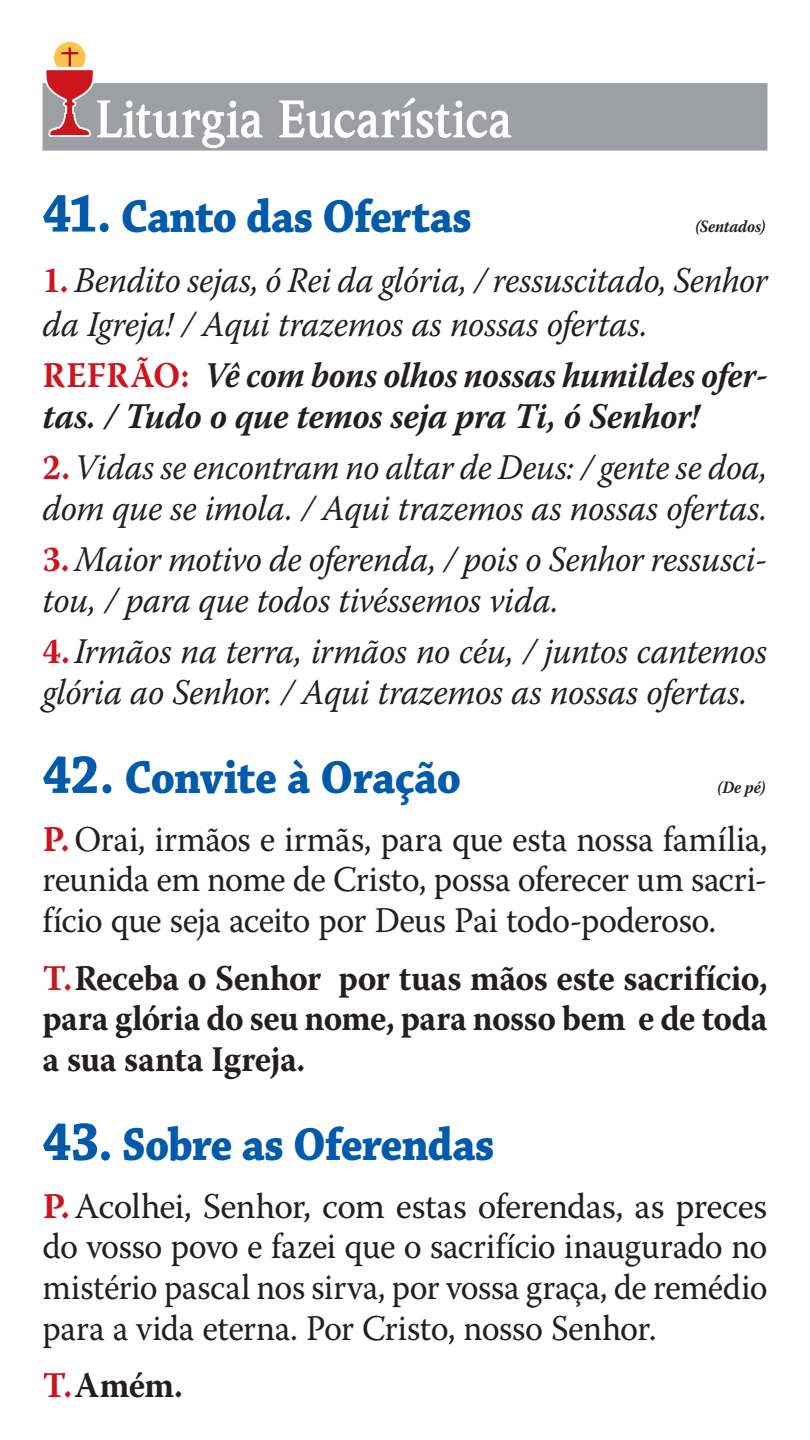
<style>
.page{position:relative;width:810px;height:1440px;background:#fff}
.page>*{position:absolute;margin:0;border:0;box-sizing:border-box;transform-origin:0 0}
.t1{font:700 54px "Weidemann IT Cby BT";letter-spacing:-.01em;color:#fff;scale:.95 1}
.t2{font:700 48.75px "Chaparral Pro";letter-spacing:-.02em;color:#015aaa;scale:.91 1}
.t3{font:36px/40.7px "Warnock Pro";letter-spacing:-.015em;color:#231f20;text-align:justify}
.t4{font:italic 36px/40.7px "Warnock Pro";letter-spacing:-.01em;color:#231f20;scale:.95 1}
.t5{font:36px/40.7px "Warnock Pro";letter-spacing:-.015em;color:#231f20;text-align:justify;scale:.95 1}
.t6{font:700 36px/40.7px "Warnock Pro";letter-spacing:-.015em;color:#231f20;text-align:justify;scale:.95 1}
.t7{font:italic 36px/40.7px "Warnock Pro";letter-spacing:-.01em;color:#231f20;scale:.93 1}
.t8{font:italic 36px/43.7px "Warnock Pro";letter-spacing:-.01em;color:#231f20;scale:.94 1}
.t9{font:italic 700 36px/40.7px "Warnock Pro";letter-spacing:-.01em;color:#231f20;scale:.92 1}
.t10{font:italic 700 17.25px "Warnock Pro";letter-spacing:-.01em;color:#231f20;scale:.91 1}
.s1{font-size:56.25px}
.s2{font-weight:700;font-style:normal;color:#cd151d}
.s3{font-style:normal;color:#cd151d}
.s4{font-weight:700;color:#cd151d}
.s5{color:#cd151d}
</style>
<div class="page">
<div style="left:43px;top:83px;width:724px;height:68px;background:#9d9fa2"></div>
<img style="left:45px;top:42px;width:49px;height:95px">
<h1 class="t1" style="left:95px;top:85px;width:441px">Liturgia Eucarística</h1>
<h2 class="t2" style="left:43px;top:187px;width:474px"><span class="s1">41.</span> Canto das Ofertas</h2>
<p class="t10" style="left:696px;top:216px;width:78px">(Sentados)</p>
<p class="t8" style="left:43px;top:258px;width:773px"><span class="s2">1.</span> Bendito sejas, ó Rei da glória, / ressuscitado, Senhor da Igreja! / Aqui trazemos as nossas ofertas.</p>
<p class="t9" style="left:43px;top:355px;width:790px"><span class="s3">REFRÃO:</span> Vê com bons olhos nossas humildes ofer&shy;tas. / Tudo o que temos seja pra Ti, ó Senhor!</p>
<p class="t7" style="left:43px;top:447px;width:781px"><span class="s2">2.</span>Vidas se encontram no altar de Deus: / gente se doa, dom que se imola. / Aqui trazemos as nossas ofertas.</p>
<p class="t4" style="left:43px;top:539px;width:765px"><span class="s2">3.</span>Maior motivo de oferenda, / pois o Senhor ressusci&shy;tou, / para que todos tivéssemos vida.</p>
<p class="t4" style="left:43px;top:631px;width:765px"><span class="s2">4.</span>Irmãos na terra, irmãos no céu, / juntos cantemos glória ao Senhor. / Aqui trazemos as nossas ofertas.</p>
<h2 class="t2" style="left:43px;top:749px;width:461px"><span class="s1">42.</span> Convite à Oração</h2>
<p class="t10" style="left:717px;top:777px;width:54px">(De pé)</p>
<p class="t5" style="left:43px;top:818px;width:765px"><span class="s4">P.</span>Orai, irmãos e irmãs, para que esta nossa família, reunida em nome de Cristo, possa oferecer um sacri&shy;fício que seja aceito por Deus Pai todo-poderoso.</p>
<p class="t6" style="left:43px;top:957px;width:765px"><span class="s5">T.</span> Receba o Senhor por tuas mãos este sacrifício, para glória do seu nome, para nosso bem e de toda a sua santa Igreja.</p>
<h2 class="t2" style="left:43px;top:1116px;width:498px"><span class="s1">43.</span> Sobre as Oferendas</h2>
<p class="t3" style="left:43px;top:1185px;width:727px"><span class="s4">P.</span>Acolhei, Senhor, com estas oferendas, as preces do vosso povo e fazei que o sacrifício inaugurado no mistério pascal nos sirva, por vossa graça, de remédio para a vida eterna. Por Cristo, nosso Senhor.</p>
<p class="t6" style="left:43px;top:1365px;width:149px"><span class="s5">T.</span> Amém.</p>
</div>
